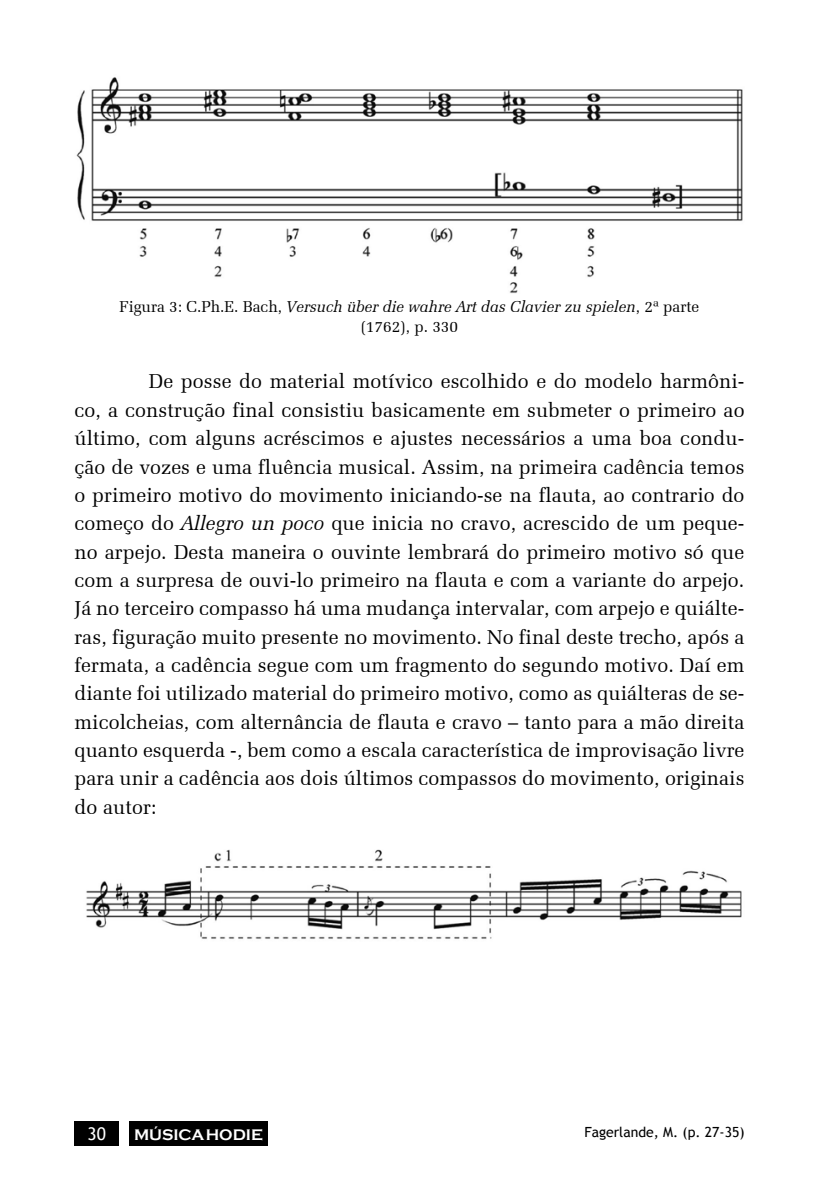
<style>
.page{position:relative;width:819px;height:1191px;background:#fff}
.page>*{position:absolute;margin:0;border:0;box-sizing:border-box;transform-origin:0 0}
.TEXTO{font:20.12px/28.3px "Zapf Elliptical 711 BT";letter-spacing:.005em;color:#000;text-align:justify}
.t1{font:17.5px "Trebuchet MS";color:#fff}
.figura{font:italic 15.75px/19.2px "Zapf Elliptical 711 BT";color:#000;text-align:center}
.t2{font:700 15.75px "Copperplate Gothic";color:#fff}
.t3{font:14px "Trebuchet MS";color:#000}
.s1{font-style:normal}
.s2{font-style:italic}
</style>
<div class="page">
<div style="left:74px;top:1121px;width:45px;height:25px;background:#000"></div>
<div style="left:129px;top:1121px;width:139px;height:25px;background:#000"></div>
<img style="left:76px;top:77px;width:667px;height:216px">
<img style="left:86px;top:849px;width:656px;height:90px">
<p class="figura" style="left:120px;top:297px;width:581px"><span class="s1">Figura 3: C.Ph.E. Bach,</span> Versuch über die wahre Art das Clavier zu spielen<span class="s1">, 2ª parte (1762), p. 330</span></p>
<p class="TEXTO" style="left:74px;top:367px;width:671px;text-indent:74px">De posse do material motívico escolhido e do modelo harmôni&shy;co, a construção final consistiu basicamente em submeter o primeiro ao último, com alguns acréscimos e ajustes necessários a uma boa condu&shy;ção de vozes e uma fluência musical. Assim, na primeira cadência temos o primeiro motivo do movimento iniciando-se na flauta, ao contrario do começo do <span class="s2">Allegro un poco</span> que inicia no cravo, acrescido de um peque&shy;no arpejo. Desta maneira o ouvinte lembrará do primeiro motivo só que com a surpresa de ouvi-lo primeiro na flauta e com a variante do arpejo.<br>Já no terceiro compasso há uma mudança intervalar, com arpejo e quiálte&shy;ras, figuração muito presente no movimento. No final deste trecho, após a fermata, a cadência segue com um fragmento do segundo motivo. Daí em diante foi utilizado material do primeiro motivo, como as quiálteras de se&shy;micolcheias, com alternância de flauta e cravo – tanto para a mão direita quanto esquerda -, bem como a escala característica de improvisação livre para unir a cadência aos dois últimos compassos do movimento, originais do autor:</p>
<p class="t1" style="left:88px;top:1123px;width:20px">30</p>
<p class="t2" style="left:134px;top:1126px;width:130px">MÚSICA HODIE</p>
<p class="t3" style="left:584px;top:1123px;width:161px">Fagerlande, M. (p. 27-35)</p>
</div>
